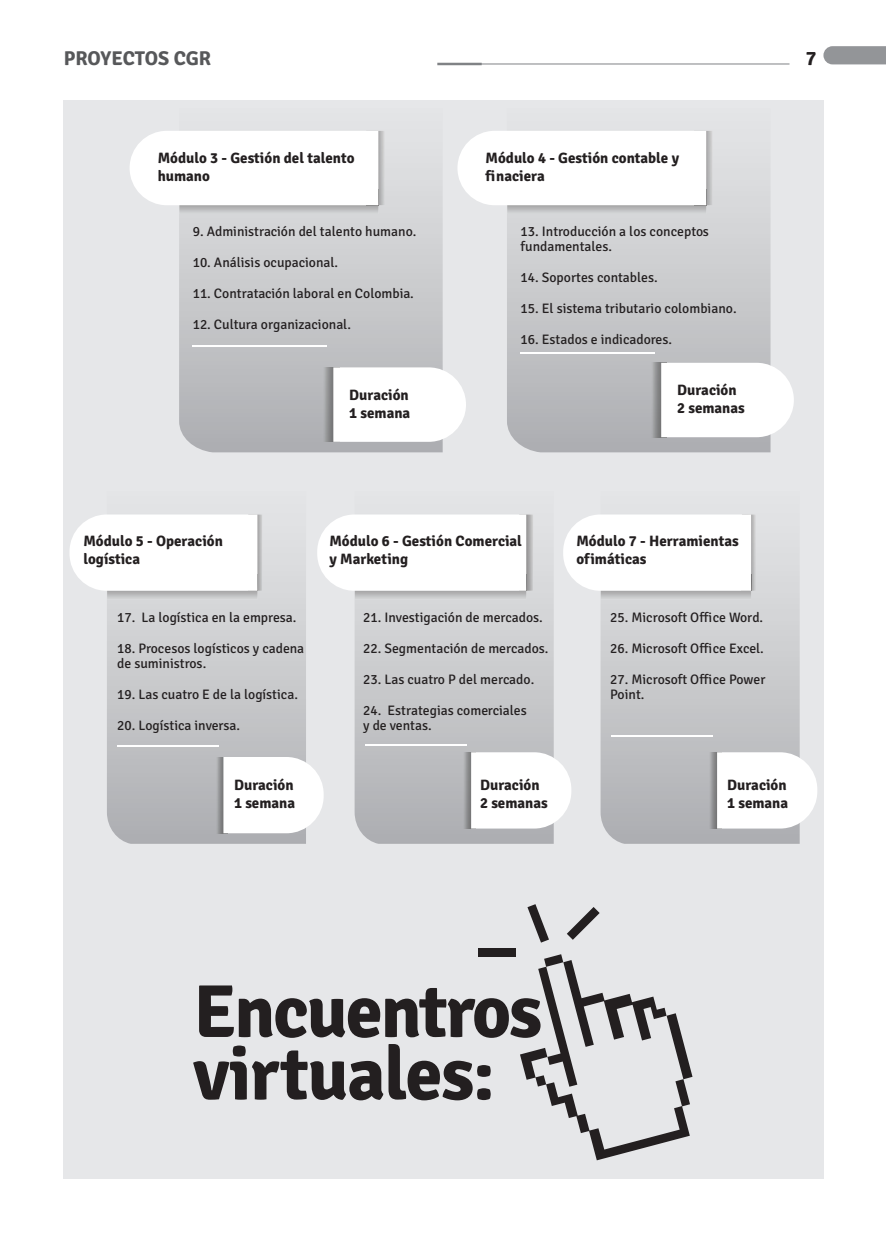
<style>
.page{position:relative;width:886px;height:1241px;background:#fff}
.page>*{position:absolute;margin:0;border:0;box-sizing:border-box;transform-origin:0 0}
.t1{font:700 75px/62.5px "Signika";letter-spacing:-.03em;color:#231f20}
.t2{font:700 20px "Signika";letter-spacing:-.005em;color:#57585a}
.t3{font:700 20px "Signika";color:#231f20}
.t4{font:700 15px/18px "Signika";color:#231f20}
.t5{font:13.75px/15.5px "Signika";color:#231f20}
</style>
<div class="page">
<svg style="left:823px;top:46px;width:63px;height:18px"></svg>
<hr style="left:462px;top:64px;width:327px;height:1px;background:#808285">
<hr style="left:437px;top:63px;width:45px;height:2px;background:#808285">
<div style="left:63px;top:100px;width:760px;height:1078px;background:#e6e7e9"></div>
<svg style="left:520px;top:954px;width:172px;height:206px"></svg>
<svg style="left:567px;top:907px;width:33px;height:32px"></svg>
<div style="left:478px;top:948px;width:37px;height:8px;background:#231f20"></div>
<svg style="left:527px;top:904px;width:22px;height:38px"></svg>
<svg style="left:107px;top:543px;width:199px;height:300px"></svg>
<img style="left:107px;top:590px;width:150px;height:9px">
<img style="left:216px;top:757px;width:7px;height:76px">
<img style="left:257px;top:514px;width:5px;height:76px">
<hr style="left:117px;top:745px;width:101px;height:2px;background:#fff">
<div style="left:69px;top:514px;width:188px;height:76px;background:#fff"></div>
<svg style="left:223px;top:756px;width:101px;height:77px"></svg>
<svg style="left:355px;top:553px;width:199px;height:290px"></svg>
<img style="left:355px;top:590px;width:171px;height:9px">
<img style="left:464px;top:752px;width:7px;height:76px">
<img style="left:526px;top:514px;width:7px;height:76px">
<hr style="left:365px;top:743px;width:101px;height:2px;background:#fff">
<div style="left:317px;top:514px;width:209px;height:76px;background:#fff"></div>
<svg style="left:471px;top:752px;width:100px;height:76px"></svg>
<svg style="left:600px;top:565px;width:200px;height:278px"></svg>
<img style="left:601px;top:590px;width:150px;height:9px">
<img style="left:710px;top:752px;width:7px;height:76px">
<img style="left:751px;top:514px;width:5px;height:76px">
<hr style="left:611px;top:735px;width:101px;height:1px;background:#fff">
<div style="left:563px;top:514px;width:188px;height:76px;background:#fff"></div>
<svg style="left:717px;top:752px;width:100px;height:76px"></svg>
<svg style="left:179px;top:130px;width:264px;height:322px"></svg>
<img style="left:179px;top:205px;width:199px;height:9px">
<img style="left:324px;top:367px;width:9px;height:75px">
<img style="left:378px;top:131px;width:7px;height:74px">
<hr style="left:193px;top:345px;width:134px;height:1px;background:#fff">
<div style="left:130px;top:131px;width:248px;height:74px;background:#fff"></div>
<svg style="left:333px;top:367px;width:133px;height:75px"></svg>
<svg style="left:507px;top:130px;width:263px;height:322px"></svg>
<img style="left:507px;top:205px;width:199px;height:9px">
<img style="left:651px;top:363px;width:10px;height:74px">
<img style="left:706px;top:131px;width:7px;height:74px">
<hr style="left:520px;top:352px;width:135px;height:1px;background:#fff">
<div style="left:457px;top:131px;width:249px;height:74px;background:#fff"></div>
<svg style="left:661px;top:363px;width:133px;height:74px"></svg>
<h2 class="t2" style="left:64px;top:46px;width:149px">PROYECTOS CGR</h2>
<h2 class="t3" style="left:806px;top:46px;width:12px">7</h2>
<p class="t4" style="left:158px;top:149px;width:198px">Módulo 3 - Gestión del talento humano</p>
<p class="t5" style="left:193px;top:223px;width:225px">9. Administración del talento humano.</p>
<p class="t5" style="left:193px;top:254px;width:147px">10. Análisis ocupacional.</p>
<p class="t5" style="left:193px;top:285px;width:223px">11. Contratación laboral en Colombia.</p>
<p class="t5" style="left:193px;top:316px;width:160px">12. Cultura organizacional.</p>
<p class="t4" style="left:349px;top:386px;width:63px">Duración<br>1 semana</p>
<p class="t4" style="left:486px;top:149px;width:195px">Módulo 4 - Gestión contable y finaciera</p>
<p class="t5" style="left:520px;top:223px;width:190px">13. Introducción a los conceptos fundamentales.</p>
<p class="t5" style="left:520px;top:270px;width:139px">14. Soportes contables.</p>
<p class="t5" style="left:520px;top:301px;width:217px">15. El sistema tributario colombiano.</p>
<p class="t5" style="left:520px;top:332px;width:153px">16. Estados e indicadores.</p>
<p class="t4" style="left:677px;top:381px;width:69px">Duración<br>2 semanas</p>
<p class="t4" style="left:83px;top:532px;width:141px">Módulo 5 - Operación logística</p>
<p class="t4" style="left:329px;top:532px;width:194px">Módulo 6 - Gestión Comercial y Marketing</p>
<p class="t4" style="left:576px;top:532px;width:164px">Módulo 7 - Herramientas ofimáticas</p>
<p class="t5" style="left:117px;top:609px;width:181px">17. La logística en la empresa.</p>
<p class="t5" style="left:117px;top:640px;width:189px">18. Procesos logísticos y cadena de suministros.</p>
<p class="t5" style="left:117px;top:687px;width:182px">19. Las cuatro E de la logística.</p>
<p class="t5" style="left:117px;top:718px;width:124px">20. Logística inversa.</p>
<p class="t5" style="left:363px;top:609px;width:181px">21. Investigación de mercados.</p>
<p class="t5" style="left:363px;top:640px;width:187px">22. Segmentación de mercados.</p>
<p class="t5" style="left:363px;top:671px;width:173px">23. Las cuatro P del mercado.</p>
<p class="t5" style="left:363px;top:702px;width:165px">24. Estrategias comerciales y de ventas.</p>
<p class="t5" style="left:610px;top:609px;width:155px">25. Microsoft Office Word.</p>
<p class="t5" style="left:610px;top:640px;width:155px">26. Microsoft Office Excel.</p>
<p class="t5" style="left:610px;top:671px;width:157px">27. Microsoft Office Power<br>Point.</p>
<p class="t4" style="left:234px;top:776px;width:63px">Duración<br>1 semana</p>
<p class="t4" style="left:480px;top:776px;width:69px">Duración<br>2 semanas</p>
<p class="t4" style="left:727px;top:776px;width:63px">Duración<br>1 semana</p>
<h1 class="t1" style="left:193px;top:981px;width:350px">Encuentros virtuales:</h1>
</div>
